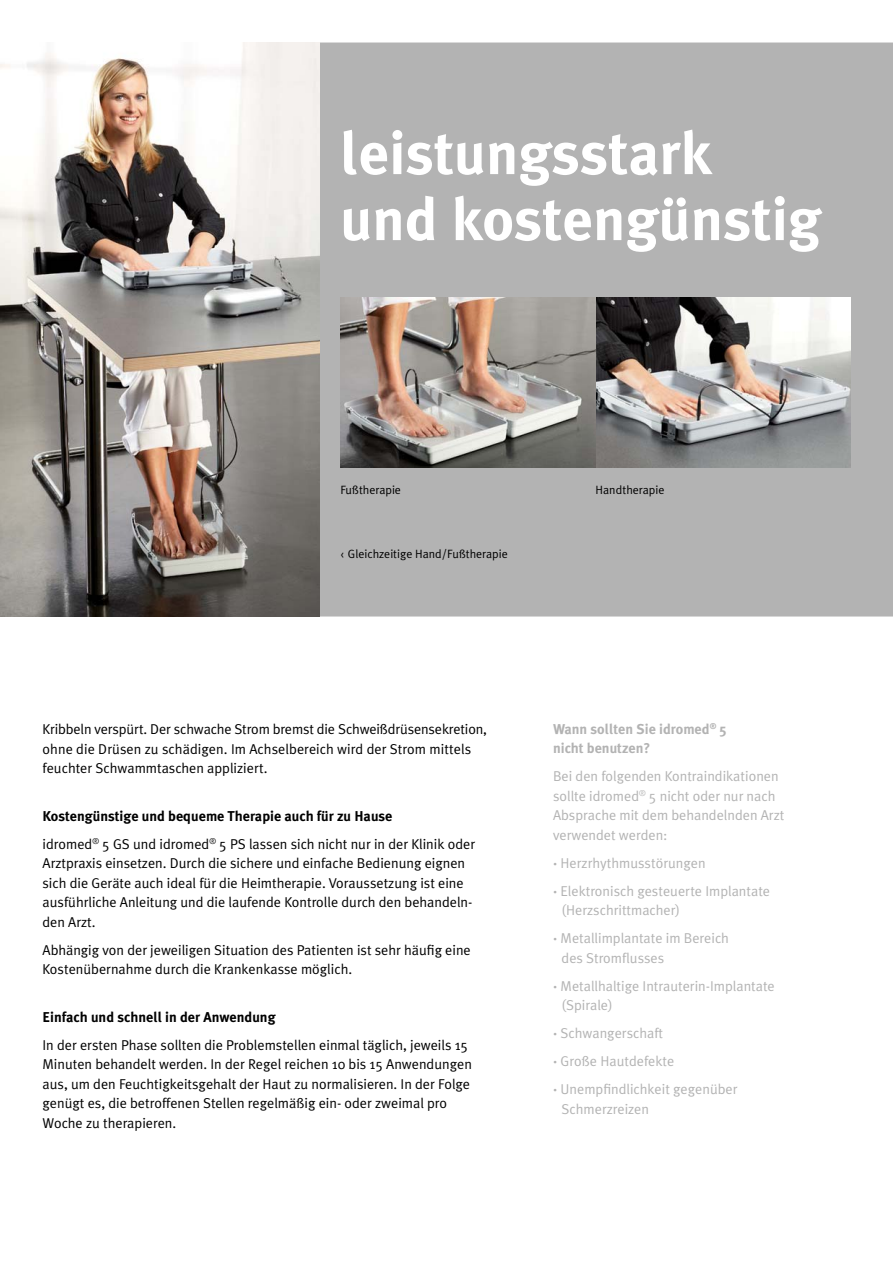
<style>
.page{position:relative;width:893px;height:1263px;background:#fff}
.page>*{position:absolute;margin:0;border:0;box-sizing:border-box;transform-origin:0 0}
.t1{font:60px/66px "Meta Plus Bold Roman+SQPKIM";color:#fff}
.t2{font:14.25px/19.5px "Meta Plus Normal Roman+SVWDBL";color:#000}
.t3{font:14.25px/28px "Meta Plus Normal Roman+SVWDBL";color:#b3b3b3}
.t4{font:14.25px "Meta Plus Bold Roman+SQPKIM";color:#000}
.t5{font:14.25px/19.5px "Meta Plus Bold Roman+SQPKIM";color:#b3b3b3}
.t6{font:12px "Meta Plus Normal Roman+SVWDBL";color:#000}
.s1{font-family:"Meta Plus Bold Roman+SQPKIM"}
</style>
<div class="page">
<div style="left:319px;top:43px;width:573px;height:574px;background:#b3b3b3"></div>
<img style="left:340px;top:298px;width:510px;height:170px">
<img style="left:0;top:43px;width:319px;height:574px">
<h1 class="t1" style="left:340px;top:124px;width:482px">leistungsstark und kostengünstig</h1>
<p class="t6" style="left:340px;top:486px;width:62px">Fußtherapie</p>
<p class="t6" style="left:595px;top:486px;width:70px">Handtherapie</p>
<p class="t6" style="left:340px;top:549px;width:169px">‹ Gleichzeitige Hand/Fußtherapie</p>
<p class="t2" style="left:43px;top:721px;width:446px">Kribbeln verspürt. Der schwache Strom bremst die Schweißdrüsensekretion, ohne die Drüsen zu schädigen. Im Achselbereich wird der Strom mittels feuchter Schwammtaschen appliziert.</p>
<p class="t4" style="left:43px;top:809px;width:351px">Kostengünstige und bequeme Therapie auch für zu Hause</p>
<p class="t2" style="left:43px;top:835px;width:434px">idromed<sup>®</sup> 5 GS und idromed<sup>®</sup> 5 PS lassen sich nicht nur in der Klinik oder Arztpraxis einsetzen. Durch die sichere und einfache Bedienung eignen sich die Geräte auch ideal für die Heimtherapie. Voraussetzung ist eine ausführliche Anleitung und die laufende Kontrolle durch den behandeln&shy;den Arzt.</p>
<p class="t2" style="left:43px;top:941px;width:430px">Abhängig von der jeweiligen Situation des Patienten ist sehr häufig eine<br>Kostenübernahme durch die Krankenkasse möglich.</p>
<p class="t4" style="left:43px;top:1010px;width:234px">Einfach und schnell in der Anwendung</p>
<p class="t2" style="left:43px;top:1036px;width:431px">In der ersten Phase sollten die Problemstellen einmal täglich, jeweils 15<br>Minuten behandelt werden. In der Regel reichen 10 bis 15 Anwendungen aus, um den Feuchtigkeitsgehalt der Haut zu normalisieren. In der Folge genügt es, die betroffenen Stellen regelmäßig ein- oder zweimal pro Woche zu therapieren.</p>
<p class="t5" style="left:553px;top:720px;width:175px">Wann sollten Sie idromed<sup>®</sup> 5 nicht benutzen?</p>
<p class="t3" style="left:553px;top:768px;width:233px;line-height:19.5px">Bei den folgenden Kontraindikationen sollte idromed<sup>®</sup> 5 nicht oder nur nach<br>Absprache mit dem behandelnden Arzt verwendet werden:</p>
<p class="t3" style="left:553px;top:850px;width:218px"><span class="s1">·</span> Herzrhythmusstörungen<br><span class="s1">·</span> Elektronisch gesteuerte Implantate</p>
<p class="t3" style="left:553px;top:898px;width:177px;text-indent:9px">(Herzschrittmacher)<br><span class="s1">·</span> Metallimplantate im Bereich</p>
<p class="t3" style="left:553px;top:945px;width:223px;text-indent:9px">des Stromflusses<br><span class="s1">·</span> Metallhaltige Intrauterin-Implantate</p>
<p class="t3" style="left:553px;top:993px;width:186px;text-indent:9px">(Spirale)<br><span class="s1">·</span> Schwangerschaft<br><span class="s1">·</span> Große Hautdefekte<br><span class="s1">·</span> Unempfindlichkeit gegenüber</p>
<p class="t3" style="left:561px;top:1096px;width:89px">Schmerzreizen</p>
</div>
